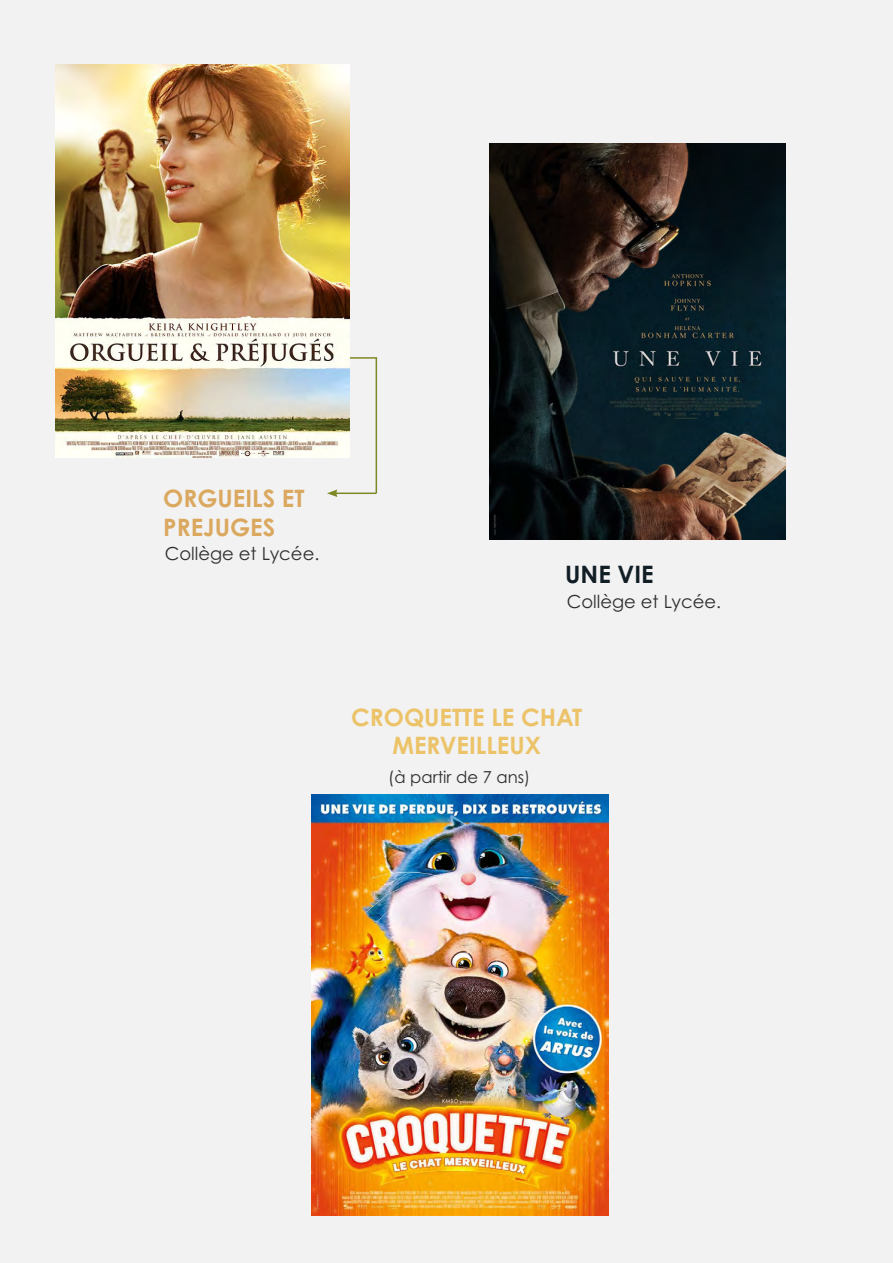
<style>
.page{position:relative;width:893px;height:1263px;background:#f2f2f2}
.page>*{position:absolute;margin:0;border:0;box-sizing:border-box;transform-origin:0 0}
.t1{font:700 24px/28px "Century Gothic Pro";color:#ecc368;text-align:center}
.t2{font:700 24px/28.8px "Century Gothic Pro";color:#dba860}
.t3{font:700 24px "Century Gothic Pro";color:#121e26}
.t4{font:18px "Century Gothic Pro";color:#312e2f}
.t5{font:16.5px "Century Gothic Pro";color:#312e2f}
</style>
<div class="page">
<hr style="left:335px;top:492px;width:41px;height:2px;background:#7e8825">
<svg style="left:327px;top:489px;width:10px;height:8px"></svg>
<hr style="left:376px;top:358px;width:1px;height:135px;background:#7e8825">
<hr style="left:309px;top:357px;width:68px;height:2px;background:#7e8825">
<img style="left:55px;top:65px;width:295px;height:392px">
<img style="left:489px;top:144px;width:297px;height:395px">
<img style="left:312px;top:795px;width:297px;height:421px">
<h1 class="t2" style="left:163px;top:484px;width:143px">ORGUEILS ET<br>PREJUGES</h1>
<p class="t4" style="left:165px;top:543px;width:156px">Collège et Lycée.</p>
<h1 class="t3" style="left:565px;top:559px;width:90px">UNE VIE</h1>
<p class="t4" style="left:567px;top:590px;width:156px">Collège et Lycée.</p>
<h1 class="t1" style="left:351px;top:703px;width:233px">CROQUETTE LE CHAT<br>MERVEILLEUX</h1>
<p class="t5" style="left:388px;top:767px;width:143px">(à partir de 7 ans)</p>
</div>
